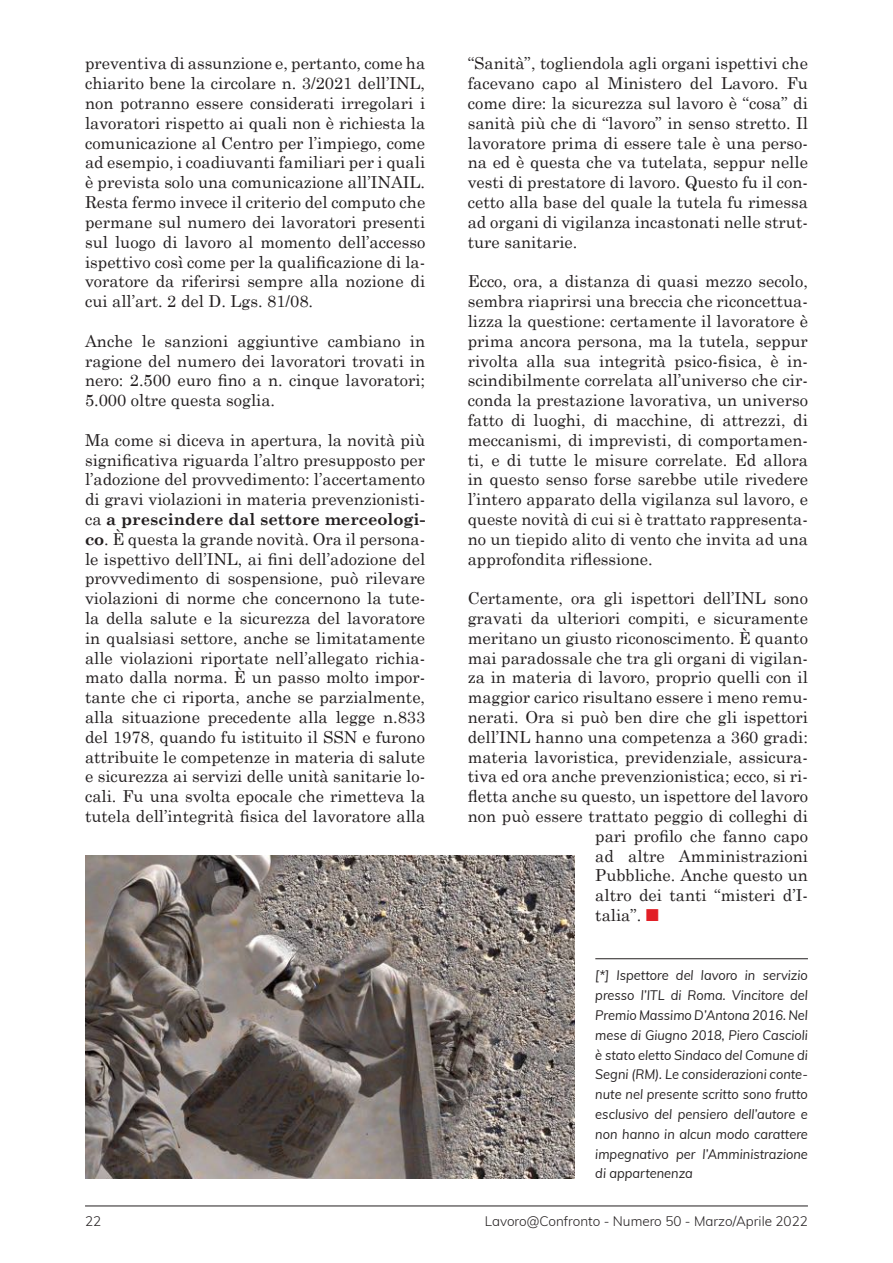
<style>
.page{position:relative;width:893px;height:1263px;background:#fff}
.page>*{position:absolute;margin:0;border:0;box-sizing:border-box;transform-origin:0 0}
.t1{font:16.5px/19.8px "Century Schoolbook";color:#231f20;text-align:justify}
.t2{font:italic 13.5px/19.8px "Muli";color:#231f20;text-align:justify;scale:.95 1}
.t3{font:300 13.5px "Muli";color:#231f20}
.s1{font-weight:700}
.s2{font-family:"Monotype Sorts";color:#e21f26}
</style>
<div class="page">
<hr style="left:85px;top:1205px;width:723px;height:1px;background:#231f20">
<hr style="left:595px;top:958px;width:213px;height:1px;background:#231f20">
<img style="left:85px;top:855px;width:489px;height:323px">
<p class="t1" style="left:85px;top:53px;width:342px">preventiva di assunzione e, pertanto, come ha chiarito bene la circolare n. 3/2021 dell’INL, non potranno essere considerati irregolari i lavoratori rispetto ai quali non è richiesta la comunicazione al Centro per l’impiego, come ad esempio, i coadiuvanti familiari per i quali è prevista solo una comunicazione all’INAIL.<br>Resta fermo invece il criterio del computo che permane sul numero dei lavoratori presenti sul luogo di lavoro al momento dell’accesso ispettivo così come per la qualificazione di la&shy;voratore da riferirsi sempre alla nozione di cui all’art. 2 del D. Lgs. 81/08.</p>
<p class="t1" style="left:85px;top:330px;width:342px">Anche le sanzioni aggiuntive cambiano in ragione del numero dei lavoratori trovati in nero: 2.500 euro fino a n. cinque lavoratori; 5.000 oltre questa soglia.</p>
<p class="t1" style="left:85px;top:429px;width:342px">Ma come si diceva in apertura, la novità più significativa riguarda l’altro presupposto per l’adozione del provvedimento: l’accertamento di gravi violazioni in materia prevenzionisti&shy;ca <span class="s1">a prescindere dal settore merceologi&shy;co</span>. È questa la grande novità. Ora il persona&shy;le ispettivo dell’INL, ai fini dell’adozione del provvedimento di sospensione, può rilevare violazioni di norme che concernono la tute&shy;la della salute e la sicurezza del lavoratore in qualsiasi settore, anche se limitatamente alle violazioni riportate nell’allegato richia&shy;mato dalla norma. È un passo molto impor&shy;tante che ci riporta, anche se parzialmente, alla situazione precedente alla legge n.833 del 1978, quando fu istituito il SSN e furono attribuite le competenze in materia di salute e sicurezza ai servizi delle unità sanitarie lo&shy;cali. Fu una svolta epocale che rimetteva la tutela dell’integrità fisica del lavoratore alla</p>
<p class="t1" style="left:468px;top:53px;width:342px">“Sanità”, togliendola agli organi ispettivi che facevano capo al Ministero del Lavoro. Fu come dire: la sicurezza sul lavoro è “cosa” di sanità più che di “lavoro” in senso stretto. Il lavoratore prima di essere tale è una perso&shy;na ed è questa che va tutelata, seppur nelle vesti di prestatore di lavoro. Questo fu il con&shy;cetto alla base del quale la tutela fu rimessa ad organi di vigilanza incastonati nelle strut&shy;ture sanitarie.</p>
<p class="t1" style="left:468px;top:271px;width:342px">Ecco, ora, a distanza di quasi mezzo secolo, sembra riaprirsi una breccia che riconcettua&shy;lizza la questione: certamente il lavoratore è prima ancora persona, ma la tutela, seppur rivolta alla sua integrità psico-fisica, è in&shy;scindibilmente correlata all’universo che cir&shy;conda la prestazione lavorativa, un universo fatto di luoghi, di macchine, di attrezzi, di meccanismi, di imprevisti, di comportamen&shy;ti, e di tutte le misure correlate. Ed allora in questo senso forse sarebbe utile rivedere l’intero apparato della vigilanza sul lavoro, e queste novità di cui si è trattato rappresenta&shy;no un tiepido alito di vento che invita ad una approfondita riflessione.</p>
<p class="t1" style="left:468px;top:588px;width:342px">Certamente, ora gli ispettori dell’INL sono</p>
<p class="t1" style="left:468px;top:608px;width:342px">gravati da ulteriori compiti, e sicuramente</p>
<p class="t1" style="left:468px;top:627px;width:342px">meritano un giusto riconoscimento. È quanto</p>
<p class="t1" style="left:468px;top:647px;width:342px">mai paradossale che tra gli organi di vigilan-</p>
<p class="t1" style="left:468px;top:667px;width:342px">za in materia di lavoro, proprio quelli con il</p>
<p class="t1" style="left:468px;top:687px;width:342px">maggior carico risultano essere i meno remu-</p>
<p class="t1" style="left:468px;top:707px;width:342px">nerati. Ora si può ben dire che gli ispettori</p>
<p class="t1" style="left:468px;top:726px;width:342px">dell’INL hanno una competenza a 360 gradi:</p>
<p class="t1" style="left:468px;top:746px;width:342px">materia lavoristica, previdenziale, assicura-</p>
<p class="t1" style="left:468px;top:766px;width:342px">tiva ed ora anche prevenzionistica; ecco, si ri-</p>
<p class="t1" style="left:468px;top:786px;width:342px">fletta anche su questo, un ispettore del lavoro</p>
<p class="t1" style="left:468px;top:806px;width:342px">non può essere trattato peggio di colleghi di</p>
<p class="t1" style="left:595px;top:825px;width:214px">pari profilo che fanno capo</p>
<p class="t1" style="left:595px;top:845px;width:214px">ad altre Amministrazioni</p>
<p class="t1" style="left:595px;top:865px;width:214px">Pubbliche. Anche questo un</p>
<p class="t1" style="left:595px;top:885px;width:214px">altro dei tanti “misteri d’I-</p>
<p class="t1" style="left:595px;top:905px;width:65px">talia”. <span class="s2">n</span></p>
<p class="t2" style="left:595px;top:965px;width:225px">[*] Ispettore del lavoro in servizio presso l’ITL di Roma. Vincitore del Premio Massimo D’Antona 2016. Nel mese di Giugno 2018, Piero Cascioli è stato eletto Sindaco del Comune di Segni (RM). Le considerazioni conte&shy;nute nel presente scritto sono frutto esclusivo del pensiero dell’autore e non hanno in alcun modo carattere impegnativo per l’Amministrazione di appartenenza</p>
<p class="t3" style="left:85px;top:1213px;width:18px">22</p>
<p class="t3" style="left:485px;top:1213px;width:325px">Lavoro@Confronto - Numero 50 - Marzo/Aprile 2022</p>
</div>
